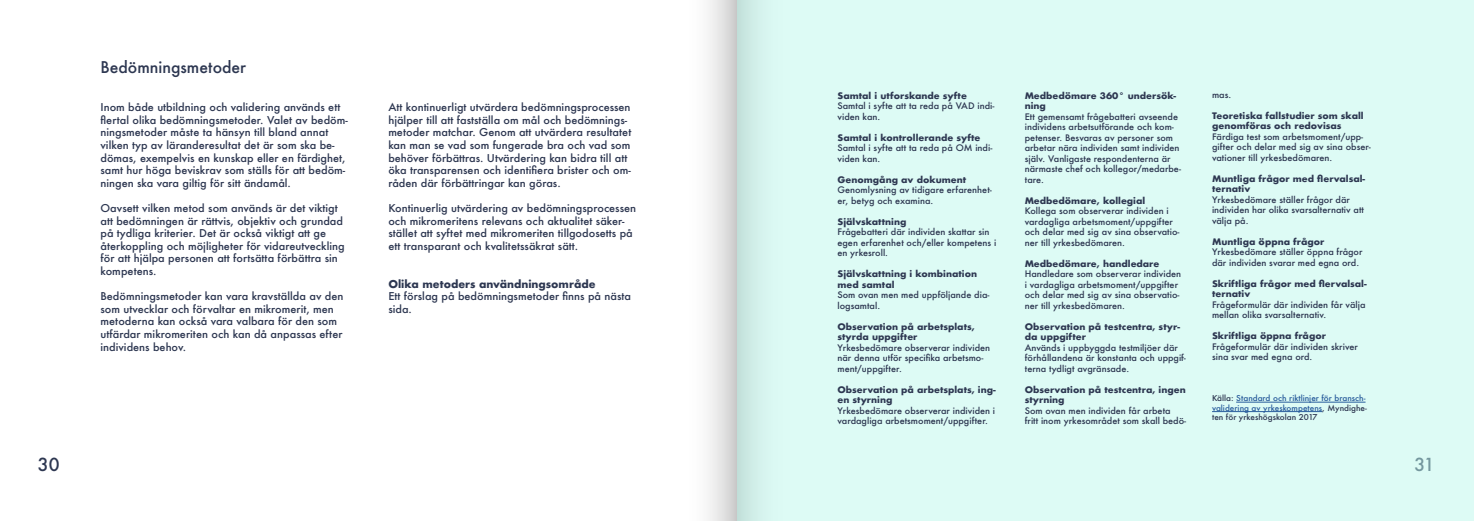
<style>
.page{position:relative;width:1474px;height:521px;background:#fff}
.page>*{position:absolute;margin:0;border:0;box-sizing:border-box;transform-origin:0 0}
.t1{font:500 17.5px "Futura";color:#2d3751}
.t2{font:500 15.75px "Futura";color:#2d3751}
.t3{font:500 10.5px/12.6px "Futura";color:#2d3751;scale:1.04 1}
.t4{font:700 10.5px "Futura";color:#2d3751}
.t5{font:500 8.75px/10.5px "Futura";color:#2d3751;scale:1.04 1}
.t6{font:700 8.75px/10.5px "Futura";color:#2d3751;scale:1.04 1}
.t7{font:500 7.88px/9.5px "Futura";color:#275b9b;scale:1.04 1}
.s1{color:#2d3751}
</style>
<div class="page">
<div style="left:687px;top:0;width:50px;height:521px;background:linear-gradient(to right,#fff,#d2d2d2)"></div>
<div style="left:737px;top:0;width:736px;height:521px;background:#ddfbf5"></div>
<hr style="left:1236px;top:402px;width:129px;height:1px;background:#275b9b">
<hr style="left:1211px;top:411px;width:111px;height:1px;background:#275b9b">
<h2 class="t2" style="left:100px;top:56px;width:147px">Bedömningsmetoder</h2>
<p class="t3" style="left:100px;top:101px;width:239px">Inom både utbildning och validering används ett flertal olika bedömningsmetoder. Valet av bedöm&shy;ningsmetoder måste ta hänsyn till bland annat vilken typ av läranderesultat det är som ska be&shy;dömas, exempelvis en kunskap eller en färdighet, samt hur höga beviskrav som ställs för att bedöm&shy;ningen ska vara giltig för sitt ändamål.</p>
<p class="t3" style="left:100px;top:202px;width:236px">Oavsett vilken metod som används är det viktigt att bedömningen är rättvis, objektiv och grundad på tydliga kriterier. Det är också viktigt att ge återkoppling och möjligheter för vidareutveckling för att hjälpa personen att fortsätta förbättra sin kompetens.</p>
<p class="t3" style="left:100px;top:290px;width:235px">Bedömningsmetoder kan vara kravställda av den som utvecklar och förvaltar en mikromerit, men metoderna kan också vara valbara för den som utfärdar mikromeriten och kan då anpassas efter individens behov.</p>
<p class="t3" style="left:388px;top:101px;width:235px">Att kontinuerligt utvärdera bedömningsprocessen hjälper till att fastställa om mål och bedömnings&shy;metoder matchar. Genom att utvärdera resultatet kan man se vad som fungerade bra och vad som behöver förbättras. Utvärdering kan bidra till att öka transparensen och identifiera brister och om&shy;råden där förbättringar kan göras.</p>
<p class="t3" style="left:388px;top:202px;width:240px">Kontinuerlig utvärdering av bedömningsprocessen och mikromeritens relevans och aktualitet säker&shy;stället att syftet med mikromeriten tillgodosetts på ett transparant och kvalitetssäkrat sätt.</p>
<p class="t4" style="left:388px;top:276px;width:209px">Olika metoders användningsområde</p>
<p class="t3" style="left:388px;top:290px;width:235px">Ett förslag på bedömningsmetoder finns på nästa sida.</p>
<p class="t6" style="left:837px;top:90px;width:126px">Samtal i utforskande syfte</p>
<p class="t5" style="left:837px;top:101px;width:152px">Samtal i syfte att ta reda på VAD indi&shy;viden kan.</p>
<p class="t6" style="left:837px;top:132px;width:139px">Samtal i kontrollerande syfte</p>
<p class="t5" style="left:837px;top:143px;width:150px">Samtal i syfte att ta reda på OM indi&shy;viden kan.</p>
<p class="t6" style="left:837px;top:174px;width:125px">Genomgång av dokument</p>
<p class="t5" style="left:837px;top:185px;width:150px">Genomlysning av tidigare erfarenhet&shy;er, betyg och examina.</p>
<p class="t6" style="left:837px;top:216px;width:68px">Självskattning</p>
<p class="t5" style="left:837px;top:227px;width:154px">Frågebatteri där individen skattar sin egen erfarenhet och/eller kompetens i en yrkesroll.</p>
<p class="t6" style="left:837px;top:269px;width:136px">Självskattning i kombination med samtal</p>
<p class="t5" style="left:837px;top:290px;width:148px">Som ovan men med uppföljande dia&shy;logsamtal.</p>
<p class="t6" style="left:837px;top:321px;width:134px">Observation på arbetsplats, styrda uppgifter</p>
<p class="t5" style="left:837px;top:342px;width:148px">Yrkesbedömare observerar individen när denna utför specifika arbetsmo&shy;ment/uppgifter.</p>
<p class="t6" style="left:837px;top:384px;width:154px">Observation på arbetsplats, ing&shy;en styrning</p>
<p class="t5" style="left:837px;top:405px;width:153px">Yrkesbedömare observerar individen i vardagliga arbetsmoment/uppgifter.</p>
<p class="t6" style="left:1024px;top:90px;width:147px">Medbedömare 360° undersök&shy;ning</p>
<p class="t5" style="left:1024px;top:111px;width:152px">Ett gemensamt frågebatteri avseende individens arbetsutförande och kom&shy;petenser. Besvaras av personer som arbetar nära individen samt individen själv. Vanligaste respondenterna är närmaste chef och kollegor/medarbe&shy;tare.</p>
<p class="t6" style="left:1024px;top:195px;width:117px">Medbedömare, kollegial</p>
<p class="t5" style="left:1024px;top:206px;width:150px">Kollega som observerar individen i vardagliga arbetsmoment/uppgifter och delar med sig av sina observatio&shy;ner till yrkesbedömaren.</p>
<p class="t6" style="left:1024px;top:258px;width:131px">Medbedömare, handledare</p>
<p class="t5" style="left:1024px;top:269px;width:152px">Handledare som observerar individen i vardagliga arbetsmoment/uppgifter och delar med sig av sina observatio&shy;ner till yrkesbedömaren.</p>
<p class="t6" style="left:1024px;top:321px;width:151px">Observation på testcentra, styr&shy;da uppgifter</p>
<p class="t5" style="left:1024px;top:342px;width:156px">Används i uppbyggda testmiljöer där förhållandena är konstanta och uppgif&shy;terna tydligt avgränsade.</p>
<p class="t6" style="left:1024px;top:384px;width:156px">Observation på testcentra, ingen styrning</p>
<p class="t5" style="left:1024px;top:405px;width:157px">Som ovan men individen får arbeta fritt inom yrkesområdet som skall bedö-</p>
<p class="t5" style="left:1211px;top:89px;width:20px">mas.</p>
<p class="t6" style="left:1211px;top:110px;width:147px">Teoretiska fallstudier som skall genomföras och redovisas</p>
<p class="t5" style="left:1211px;top:131px;width:154px">Färdiga test som arbetsmoment/upp&shy;gifter och delar med sig av sina obser&shy;vationer till yrkesbedömaren.</p>
<p class="t6" style="left:1211px;top:173px;width:149px">Muntliga frågor med flervalsal&shy;ternativ</p>
<p class="t5" style="left:1211px;top:194px;width:148px">Yrkesbedömare ställer frågor där individen har olika svarsalternativ att välja på.</p>
<p class="t6" style="left:1211px;top:236px;width:110px">Muntliga öppna frågor</p>
<p class="t5" style="left:1211px;top:247px;width:146px">Yrkesbedömare ställer öppna frågor där individen svarar med egna ord.</p>
<p class="t6" style="left:1211px;top:278px;width:150px">Skriftliga frågor med flervalsal&shy;ternativ</p>
<p class="t5" style="left:1211px;top:299px;width:149px">Frågeformulär där individen får välja mellan olika svarsalternativ.</p>
<p class="t6" style="left:1211px;top:331px;width:111px">Skriftliga öppna frågor</p>
<p class="t5" style="left:1211px;top:341px;width:142px">Frågeformulär där individen skriver sina svar med egna ord.</p>
<p class="t7" style="left:1211px;top:394px;width:150px"><span class="s1">Källa:</span> Standard och riktlinjer för bransch&shy;validering av yrkeskompetens<span class="s1">, Myndighe&shy;ten för yrkeshögskolan 2017</span></p>
<h1 class="t1" style="left:38px;top:452px;width:23px">30</h1>
<h1 class="t1" style="left:1414px;top:452px;width:22px">31</h1>
</div>
